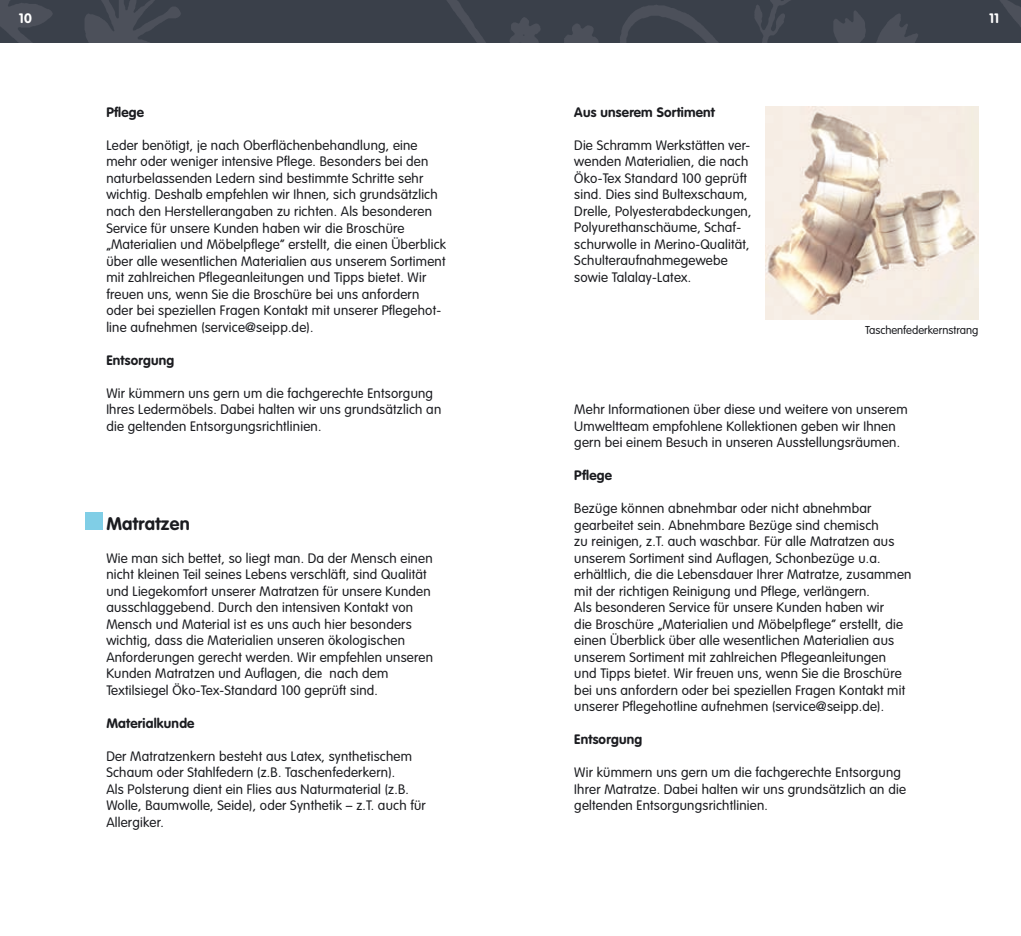
<style>
.page{position:relative;width:1021px;height:936px;background:#fff}
.page>*{position:absolute;margin:0;border:0;box-sizing:border-box;transform-origin:0 0}
.t1{font:700 18px "VAG Rounded";letter-spacing:.015em;color:#1b1c20}
.t2{font:300 13.5px/16.5px "VAG Rounded";letter-spacing:.015em;color:#1b1c20}
.t3{font:700 13.5px "VAG Rounded";letter-spacing:.015em;color:#1b1c20}
.t4{font:700 13.5px "VAG Rounded";color:#fff}
.t5{font:300 11.25px "VAG Rounded";color:#1b1c20}
</style>
<div class="page">
<img style="left:0;top:0;width:1020px;height:43px">
<img style="left:765px;top:106px;width:213px;height:213px">
<div style="left:85px;top:512px;width:17px;height:17px;background:#80cee6"></div>
<p class="t4" style="left:19px;top:11px;width:14px">10</p>
<p class="t4" style="left:989px;top:11px;width:12px">11</p>
<p class="t3" style="left:106px;top:104px;width:39px">Pflege</p>
<p class="t2" style="left:106px;top:137px;width:341px">Leder benötigt, je nach Oberflächenbehandlung, eine mehr oder weniger intensive Pflege. Besonders bei den naturbelassenden Ledern sind bestimmte Schritte sehr wichtig. Deshalb empfehlen wir Ihnen, sich grundsätzlich nach den Herstellerangaben zu richten. Als besonderen Service für unsere Kunden haben wir die Broschüre „Materialien und Möbelpflege“ erstellt, die einen Überblick über alle wesentlichen Materialien aus unserem Sortiment mit zahlreichen Pflegeanleitungen und Tipps bietet. Wir freuen uns, wenn Sie die Broschüre bei uns anfordern oder bei speziellen Fragen Kontakt mit unserer Pflegehot&shy;line aufnehmen (service@seipp.de).</p>
<p class="t3" style="left:106px;top:352px;width:69px">Entsorgung</p>
<p class="t2" style="left:106px;top:384px;width:336px">Wir kümmern uns gern um die fachgerechte Entsorgung<br>Ihres Ledermöbels. Dabei halten wir uns grundsätzlich an die geltenden Entsorgungsrichtlinien.</p>
<h1 class="t1" style="left:106px;top:512px;width:85px">Matratzen</h1>
<p class="t2" style="left:106px;top:549px;width:328px">Wie man sich bettet, so liegt man. Da der Mensch einen nicht kleinen Teil seines Lebens verschläft, sind Qualität und Liegekomfort unserer Matratzen für unsere Kunden ausschlaggebend. Durch den intensiven Kontakt von Mensch und Material ist es uns auch hier besonders wichtig, dass die Materialien unseren ökologischen Anforderungen gerecht werden. Wir empfehlen unseren Kunden Matratzen und Auflagen, die nach dem Textilsiegel Öko-Tex-Standard 100 geprüft sind.</p>
<p class="t3" style="left:106px;top:715px;width:90px">Materialkunde</p>
<p class="t2" style="left:106px;top:747px;width:321px">Der Matratzenkern besteht aus Latex, synthetischem Schaum oder Stahlfedern (z.B. Taschenfederkern).<br>Als Polsterung dient ein Flies aus Naturmaterial (z.B.<br>Wolle, Baumwolle, Seide), oder Synthetik – z.T. auch für Allergiker.</p>
<p class="t3" style="left:574px;top:104px;width:142px">Aus unserem Sortiment</p>
<p class="t2" style="left:574px;top:137px;width:179px">Die Schramm Werkstätten ver&shy;wenden Materialien, die nach<br>Öko-Tex Standard 100 geprüft sind. Dies sind Bultexschaum,<br>Drelle, Polyesterabdeckungen,<br>Polyurethanschäume, Schaf&shy;schurwolle in Merino-Qualität,<br>Schulteraufnahmegewebe sowie Talalay-Latex.</p>
<p class="t5" style="left:865px;top:324px;width:115px">Taschenfederkernstrang</p>
<p class="t2" style="left:574px;top:401px;width:335px">Mehr Informationen über diese und weitere von unserem<br>Umweltteam empfohlene Kollektionen geben wir Ihnen gern bei einem Besuch in unseren Ausstellungsräumen.</p>
<p class="t3" style="left:574px;top:467px;width:39px">Pflege</p>
<p class="t2" style="left:574px;top:500px;width:339px">Bezüge können abnehmbar oder nicht abnehmbar gearbeitet sein. Abnehmbare Bezüge sind chemisch<br>zu reinigen, z.T. auch waschbar. Für alle Matratzen aus unserem Sortiment sind Auflagen, Schonbezüge u.a. erhältlich, die die Lebensdauer Ihrer Matratze, zusammen mit der richtigen Reinigung und Pflege, verlängern.<br>Als besonderen Service für unsere Kunden haben wir<br>die Broschüre „Materialien und Möbelpflege“ erstellt, die einen Überblick über alle wesentlichen Materialien aus unserem Sortiment mit zahlreichen Pflegeanleitungen und Tipps bietet. Wir freuen uns, wenn Sie die Broschüre bei uns anfordern oder bei speziellen Fragen Kontakt mit unserer Pflegehotline aufnehmen (service@seipp.de).</p>
<p class="t3" style="left:574px;top:731px;width:69px">Entsorgung</p>
<p class="t2" style="left:574px;top:764px;width:333px">Wir kümmern uns gern um die fachgerechte Entsorgung<br>Ihrer Matratze. Dabei halten wir uns grundsätzlich an die geltenden Entsorgungsrichtlinien.</p>
</div>
